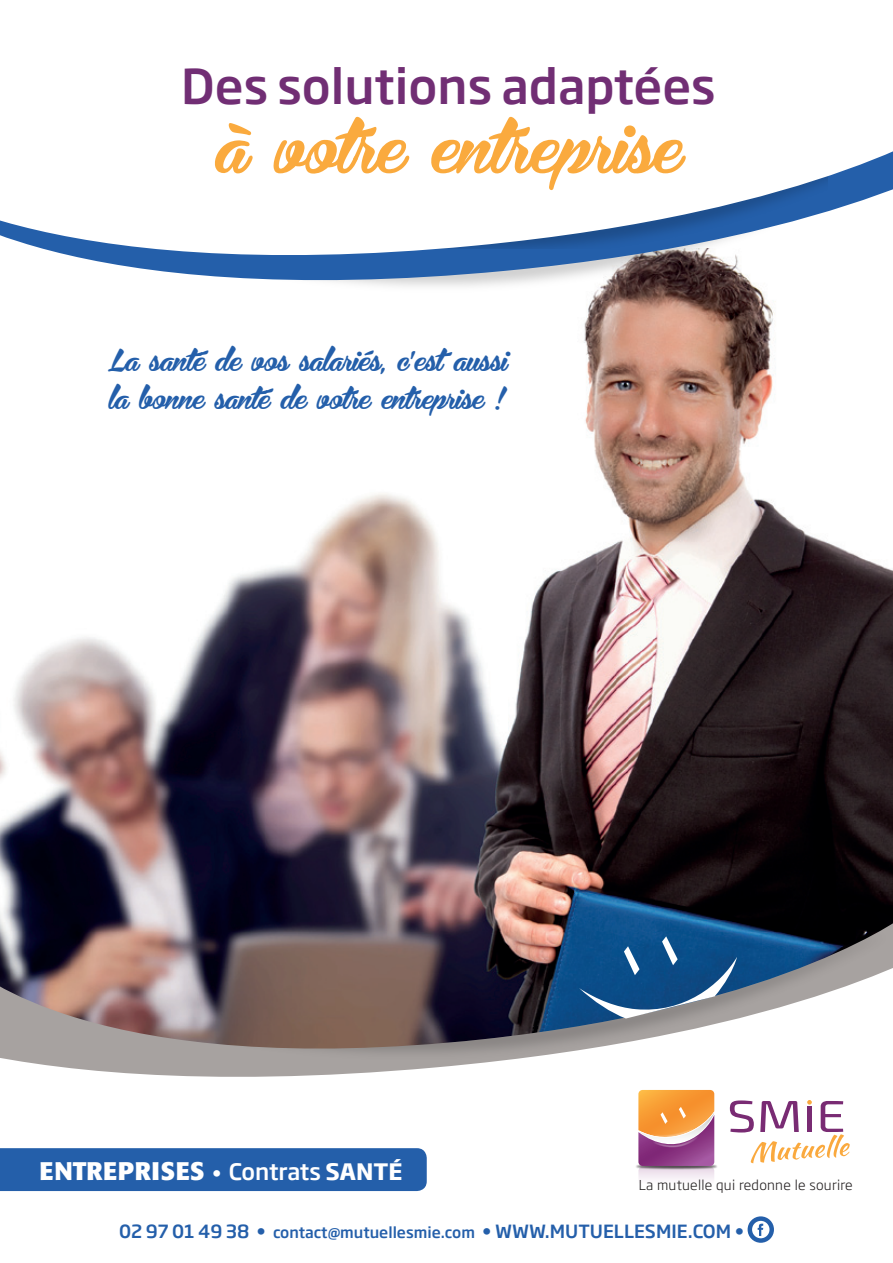
<style>
.page{position:relative;width:893px;height:1263px;background:#fff}
.page>*{position:absolute;margin:0;border:0;box-sizing:border-box;transform-origin:0 0}
.t1{font:66px "Bira PERSONALUSEONLY";color:#faaa3e}
.t2{font:500 47.55px "Soho Gothic Std";color:#712e74}
.t3{font:27px/37.5px "Bira PERSONALUSEONLY";color:#245faa}
.t4{font:700 25.2px "Formata";letter-spacing:.02em;color:#fff}
.t5{font:500 18px "Soho Gothic Std";color:#245faa}
.t6{font:300 13.5px "Soho Gothic Std";letter-spacing:.02em;color:#231f20}
.s1{font-family:"Soho Gothic Std";font-weight:500;font-size:18px}
.s2{font-family:"Soho Gothic Std";font-weight:500;font-size:22.35px}
.s3{font-family:"Soho Gothic Std";font-size:22.35px}
.s4{font-size:15px}
</style>
<div class="page">
<img style="left:0;top:431px;width:893px;height:481px">
<img style="left:584px;top:313px;width:192px;height:118px">
<svg style="left:588px;top:288px;width:188px;height:25px;background:#84665e"></svg>
<svg style="left:0;top:151px;width:893px;height:137px"></svg>
<img style="left:0;top:912px;width:893px;height:11px">
<img style="left:0;top:923px;width:893px;height:17px">
<svg style="left:0;top:940px;width:893px;height:303px"></svg>
<svg style="left:579px;top:936px;width:158px;height:82px;background:#306493"></svg>
<div style="left:0;top:1148px;width:427px;height:43px;background:#245faa"></div>
<img style="left:623px;top:1151px;width:106px;height:30px">
<svg style="left:638px;top:1090px;width:76px;height:94px;background:#e0a582"></svg>
<img style="left:640px;top:1123px;width:71px;height:37px">
<img style="left:638px;top:1115px;width:69px;height:34px">
<svg style="left:730px;top:1100px;width:120px;height:63px"></svg>
<svg style="left:750px;top:1218px;width:22px;height:22px"></svg>
<div style="left:748px;top:1216px;width:26px;height:27px;border:4px solid #245faa;border-radius:50%"></div>
<svg style="left:758px;top:1224px;width:5px;height:12px"></svg>
<h2 class="t2" style="left:181px;top:56px;width:536px">Des solutions adaptées</h2>
<h1 class="t1" style="left:216px;top:99px;width:467px">à votre entreprise</h1>
<p class="t3" style="left:108px;top:342px;width:401px">La santé de vos salariés, c’est aussi la bonne santé de votre entreprise !</p>
<p class="t4" style="left:40px;top:1155px;width:365px">ENTREPRISEs <span class="s1">•</span> <span class="s2">Contrats</span> <span class="s3">SANTÉ</span></p>
<p class="t6" style="left:639px;top:1176px;width:216px">La mutuelle qui redonne le sourire</p>
<p class="t5" style="left:119px;top:1220px;width:627px">02 97 01 49 38 • <span class="s4">contact@mutuellesmie.com</span> • WWW.MUTUELLESMIE.COM •</p>
</div>
